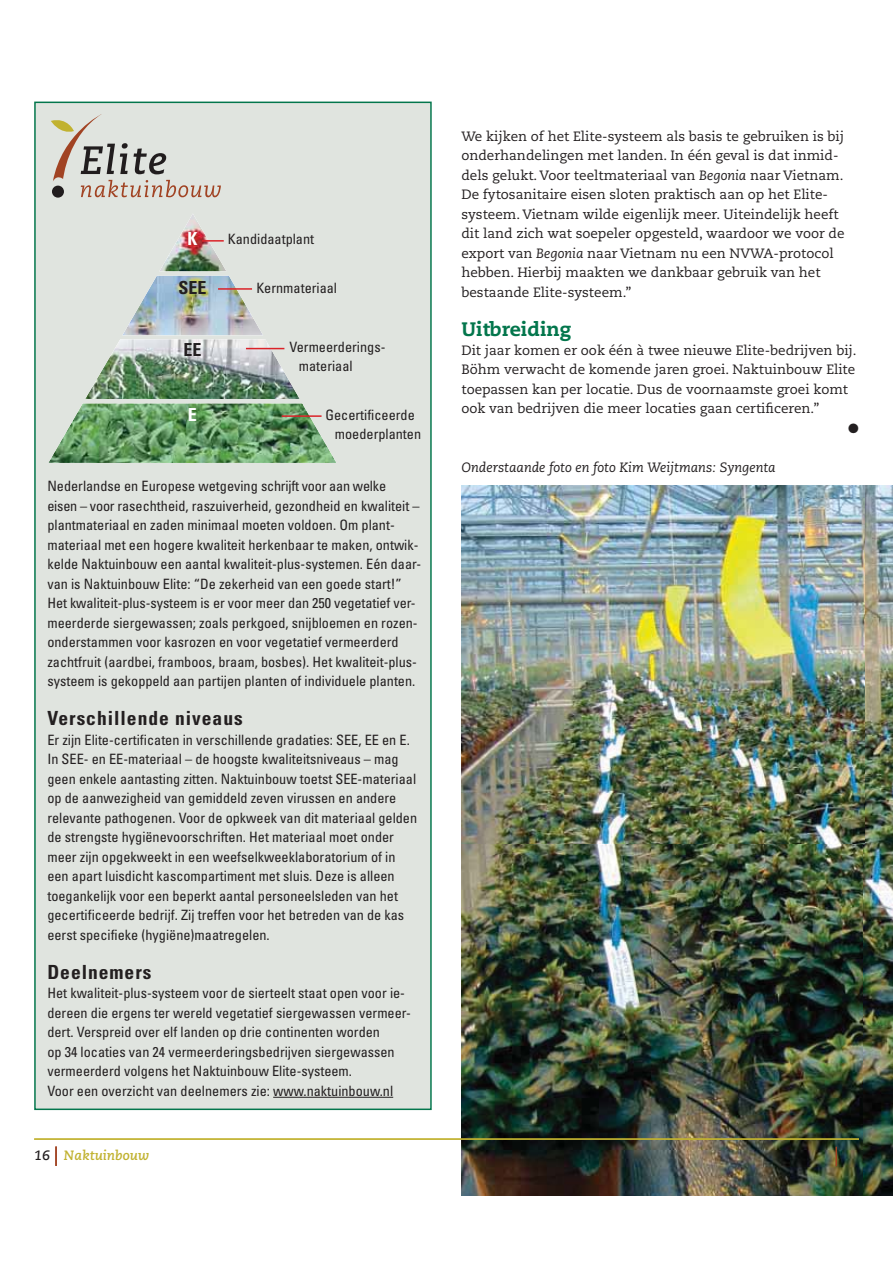
<style>
.page{position:relative;width:893px;height:1263px;background:#fff}
.page>*{position:absolute;margin:0;border:0;box-sizing:border-box;transform-origin:0 0}
.t1{font:700 condensed 19.5px "Univers";letter-spacing:.05em;color:#231f20}
.t2{font:800 19.5px "Caecilia LT Std";color:#03764c}
.t3{font:700 condensed 18px "Univers";color:#231f20}
.t4{font:700 condensed 18px "Univers";color:#fff}
.t5{font:condensed 14.25px/19.5px "Univers";color:#231f20}
.t6{font:13.5px/19.5px "Caecilia LT Std";color:#231f20}
.t7{font:italic 13.5px "Caecilia LT Std";color:#231f20}
.t8{font:italic 700 13.5px "Caecilia LT Std";color:#c1b230}
.t9{font:13.5px "Zapf Dingbats ITC";color:#231f20}
.s1{color:#231f20}
.s2{font-style:italic}
</style>
<div class="page">
<img style="left:461px;top:486px;width:431px;height:710px">
<svg style="left:835px;top:1147px;width:2px;height:19px"></svg>
<hr style="left:34px;top:1139px;width:825px;height:1px;background:#c1b230">
<hr style="left:55px;top:1146px;width:2px;height:20px;background:#a14323">
<div style="left:36px;top:103px;width:394px;height:1006px;background:#e0e4df"></div>
<div style="left:34px;top:102px;width:398px;height:1008px;border:2px solid #03764c"></div>
<hr style="left:273px;top:1097px;width:120px;height:1px;background:#231f20">
<img style="left:48px;top:214px;width:288px;height:249px">
<img style="left:122px;top:276px;width:141px;height:59px">
<svg style="left:51px;top:114px;width:170px;height:83px"></svg>
<hr style="left:202px;top:240px;width:22px;height:2px;background:#db2228">
<hr style="left:218px;top:288px;width:34px;height:2px;background:#db2228">
<hr style="left:246px;top:348px;width:38px;height:1px;background:#db2228">
<hr style="left:282px;top:415px;width:40px;height:2px;background:#db2228">
<p class="t4" style="left:187px;top:232px;width:12px">K</p>
<p class="t3" style="left:178px;top:281px;width:29px">SEE</p>
<p class="t3" style="left:183px;top:343px;width:19px">EE</p>
<p class="t4" style="left:188px;top:408px;width:10px">E</p>
<p class="t5" style="left:228px;top:231px;width:88px">Kandidaatplant</p>
<p class="t5" style="left:256px;top:280px;width:82px">Kernmateriaal</p>
<p class="t5" style="left:299px;top:338px;width:88px;text-indent:-9px">Vermeerderings&shy;materiaal</p>
<p class="t5" style="left:335px;top:406px;width:88px;text-indent:-9px">Gecertificeerde moederplanten</p>
<p class="t5" style="left:47px;top:478px;width:375px">Nederlandse en Europese wetgeving schrijft voor aan welke<br>eisen – voor rasechtheid, raszuiverheid, gezondheid en kwaliteit – plantmateriaal en zaden minimaal moeten voldoen. Om plant&shy;materiaal met een hogere kwaliteit herkenbaar te maken, ontwik&shy;kelde Naktuinbouw een aantal kwaliteit-plus-systemen. Eén daar&shy;van is Naktuinbouw Elite: “De zekerheid van een goede start!” Het kwaliteit-plus-systeem is er voor meer dan 250 vegetatief ver&shy;meerderde siergewassen; zoals perkgoed, snijbloemen en rozen&shy;onderstammen voor kasrozen en voor vegetatief vermeerderd zachtfruit (aardbei, framboos, braam, bosbes). Het kwaliteit-plus&shy;systeem is gekoppeld aan partijen planten of individuele planten.</p>
<h1 class="t1" style="left:47px;top:711px;width:197px">Verschillende niveaus</h1>
<p class="t5" style="left:47px;top:731px;width:371px">Er zijn Elite-certificaten in verschillende gradaties: SEE, EE en E.<br>In SEE- en EE-materiaal – de hoogste kwaliteitsniveaus – mag geen enkele aantasting zitten. Naktuinbouw toetst SEE-materiaal op de aanwezigheid van gemiddeld zeven virussen en andere relevante pathogenen. Voor de opkweek van dit materiaal gelden de strengste hygiënevoorschriften. Het materiaal moet onder meer zijn opgekweekt in een weefselkweeklaboratorium of in een apart luisdicht kascompartiment met sluis. Deze is alleen toegankelijk voor een beperkt aantal personeelsleden van het gecertificeerde bedrijf. Zij treffen voor het betreden van de kas eerst specifieke (hygiëne)maatregelen.</p>
<h1 class="t1" style="left:47px;top:965px;width:106px">Deelnemers</h1>
<p class="t5" style="left:47px;top:985px;width:365px">Het kwaliteit-plus-systeem voor de sierteelt staat open voor ie&shy;dereen die ergens ter wereld vegetatief siergewassen vermeer&shy;dert. Verspreid over elf landen op drie continenten worden<br>op 34 locaties van 24 vermeerderingsbedrijven siergewassen vermeerderd volgens het Naktuinbouw Elite-systeem.<br>Voor een overzicht van deelnemers zie: www.naktuinbouw.nl</p>
<p class="t8" style="left:34px;top:1147px;width:117px"><span class="s1">16</span> Naktuinbouw</p>
<p class="t6" style="left:461px;top:127px;width:385px">We kijken of het Elite-systeem als basis te gebruiken is bij onderhandelingen met landen. In één geval is dat inmid&shy;dels gelukt. Voor teeltmateriaal van <span class="s2">Begonia</span> naar Vietnam.<br>De fytosanitaire eisen sloten praktisch aan op het Elite&shy;systeem. Vietnam wilde eigenlijk meer. Uiteindelijk heeft dit land zich wat soepeler opgesteld, waardoor we voor de export van <span class="s2">Begonia</span> naar Vietnam nu een NVWA-protocol hebben. Hierbij maakten we dankbaar gebruik van het bestaande Elite-systeem.”</p>
<h1 class="t2" style="left:461px;top:320px;width:111px">Uitbreiding</h1>
<p class="t6" style="left:461px;top:342px;width:397px">Dit jaar komen er ook één à twee nieuwe Elite-bedrijven bij.<br>Böhm verwacht de komende jaren groei. Naktuinbouw Elite toepassen kan per locatie. Dus de voornaamste groei komt ook van bedrijven die meer locaties gaan certificeren.”</p>
<p class="t9" style="left:848px;top:423px;width:12px">●</p>
<p class="t7" style="left:461px;top:462px;width:316px">Onderstaande foto en foto Kim Weijtmans: Syngenta</p>
</div>
